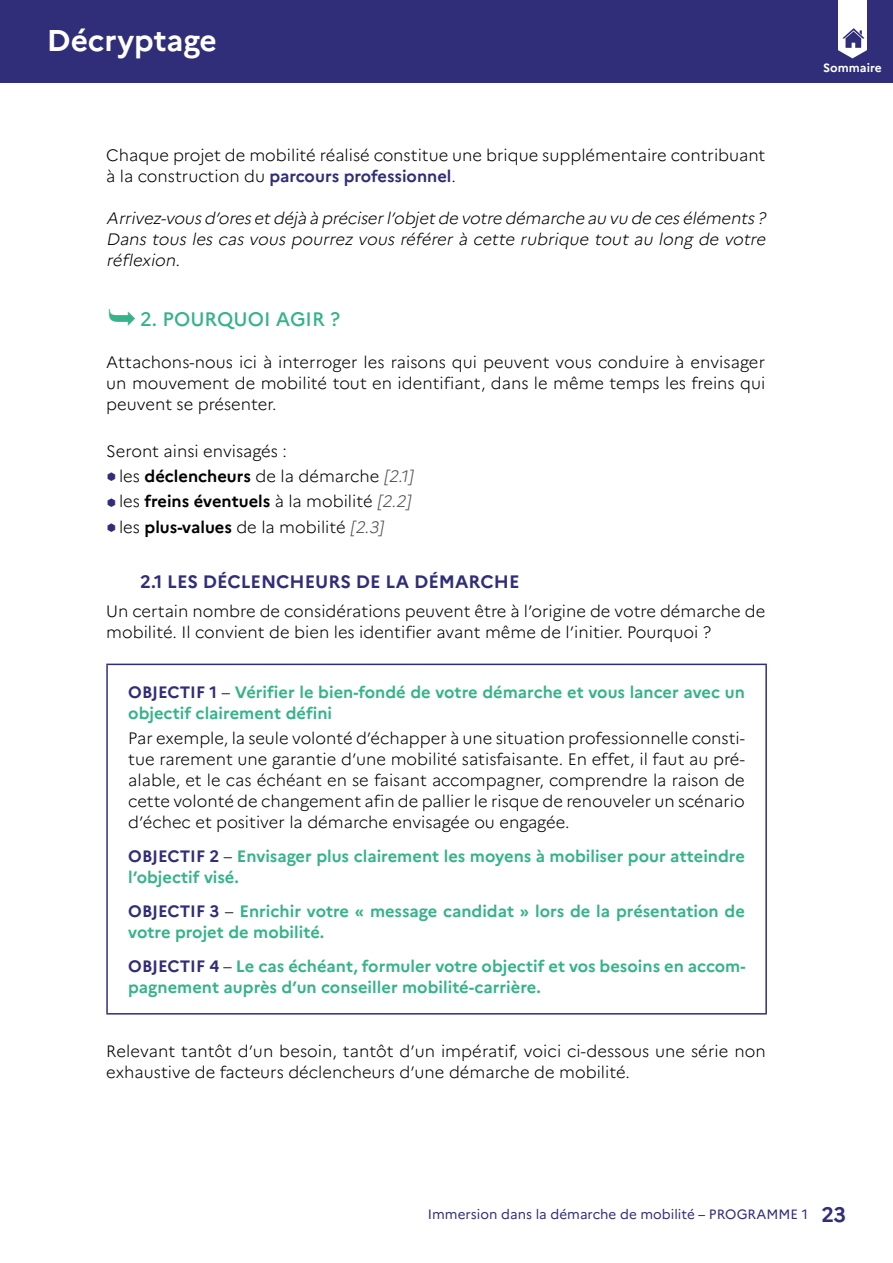
<style>
.page{position:relative;width:893px;height:1263px;background:#fff}
.page>*{position:absolute;margin:0;border:0;box-sizing:border-box;transform-origin:0 0}
.t1{font:700 30px "Marianne";color:#fff}
.t2{font:500 19.5px "Marianne";color:#36b38b}
.t3{font:700 18px "Marianne";color:#312e79}
.t4{font:300 16.5px/21px "Marianne";color:#000}
.t5{font:700 16.5px/21px "Marianne";color:#36b38b}
.t6{font:italic 300 16.5px/21px "Marianne";letter-spacing:-.01em;color:#000;text-align:justify}
.t7{font:13.5px "Marianne";color:#312e79}
.t8{font:700 12px "Marianne";color:#fff}
.s1{font-weight:700;color:#312e79}
.s2{font-weight:700}
.s3{font-style:italic;color:#4d4d4c}
.s4{color:#312e79}
.s5{font-weight:300;color:#000}
.s6{font-weight:700;font-size:21px}
</style>
<div class="page">
<div style="left:0;top:0;width:893px;height:83px;background:#312e79"></div>
<svg style="left:838px;top:0;width:29px;height:58px"></svg>
<hr style="left:106px;top:664px;width:661px;height:1px;background:#312e79">
<hr style="left:106px;top:665px;width:2px;height:348px;background:#312e79">
<hr style="left:765px;top:665px;width:2px;height:348px;background:#312e79">
<hr style="left:106px;top:1013px;width:661px;height:1px;background:#312e79">
<h1 class="t1" style="left:47px;top:22px;width:172px">Décryptage</h1>
<p class="t4" style="left:106px;top:145px;width:661px">Chaque projet de mobilité réalisé constitue une brique supplémentaire contribuant à la construction du <span class="s1">parcours professionnel</span>.</p>
<p class="t6" style="left:106px;top:208px;width:664px">Arrivez-vous d’ores etdéjà à préciserl’objetde votre démarche au vu de ces éléments ?<br>Dans tous les cas vous pourrez vous référer à cette rubrique tout au long de votre réflexion.</p>
<p class="t2" style="left:140px;top:307px;width:201px">2. POURQUOI AGIR ?</p>
<p class="t4" style="left:106px;top:352px;width:660px;text-align:justify">Attachons-nous ici à interroger les raisons qui peuvent vous conduire à envisager un mouvement de mobilité tout en identifiant, dans le même temps les freins qui peuvent se présenter.</p>
<p class="t4" style="left:119px;top:438px;width:299px;line-height:25.2px;text-indent:-13px">Seront ainsi envisagés :<br>les <span class="s2">déclencheurs</span> de la démarche <span class="s3">[2.1] </span>les <span class="s2">freins éventuels</span> à la mobilité <span class="s3">[2.2] </span>les <span class="s2">plus-values</span> de la mobilité <span class="s3">[2.3]</span></p>
<p class="t3" style="left:140px;top:570px;width:381px">2.1 LES DÉCLENCHEURS DE LA DÉMARCHE</p>
<p class="t4" style="left:106px;top:601px;width:661px">Un certain nombre de considérations peuvent être à l’origine de votre démarche de mobilité. Il convient de bien les identifier avant même de l’initier. Pourquoi ?</p>
<p class="t5" style="left:128px;top:682px;width:618px"><span class="s4">OBJECTIF 1</span> <span class="s5">–</span> Vérifier le bien-fondé de votre démarche et vous lancer avec un objectif clairement défini</p>
<p class="t4" style="left:128px;top:728px;width:618px;text-align:justify">Par exemple, la seule volonté d’échapper à une situation professionnelle consti&shy;tue rarement une garantie d’une mobilité satisfaisante. En effet, il faut au pré&shy;alable, et le cas échéant en se faisant accompagner, comprendre la raison de cette volonté de changement afin de pallier le risque de renouveler un scénario d’échec et positiver la démarche envisagée ou engagée.</p>
<p class="t5" style="left:128px;top:846px;width:618px"><span class="s4">OBJECTIF 2</span> <span class="s5">–</span> Envisager plus clairement les moyens à mobiliser pour atteindre l’objectif visé.</p>
<p class="t5" style="left:128px;top:900px;width:618px"><span class="s4">OBJECTIF 3</span> <span class="s5">–</span> Enrichir votre « message candidat » lors de la présentation de votre projet de mobilité.</p>
<p class="t5" style="left:128px;top:955px;width:619px"><span class="s4">OBJECTIF 4</span> <span class="s5">–</span> Le cas échéant, formuler votre objectif et vos besoins en accom&shy;pagnement auprès d’un conseiller mobilité-carrière.</p>
<p class="t4" style="left:106px;top:1040px;width:661px">Relevant tantôt d’un besoin, tantôt d’un impératif, voici ci-dessous une série non exhaustive de facteurs déclencheurs d’une démarche de mobilité.</p>
<p class="t8" style="left:823px;top:60px;width:60px">Sommaire</p>
<p class="t7" style="left:428px;top:1206px;width:300px">Immersion dans la démarche de mobilité – Progra</p>
<p class="t7" style="left:766px;top:1206px;width:81px">mme 1 <span class="s6">23</span></p>
</div>
